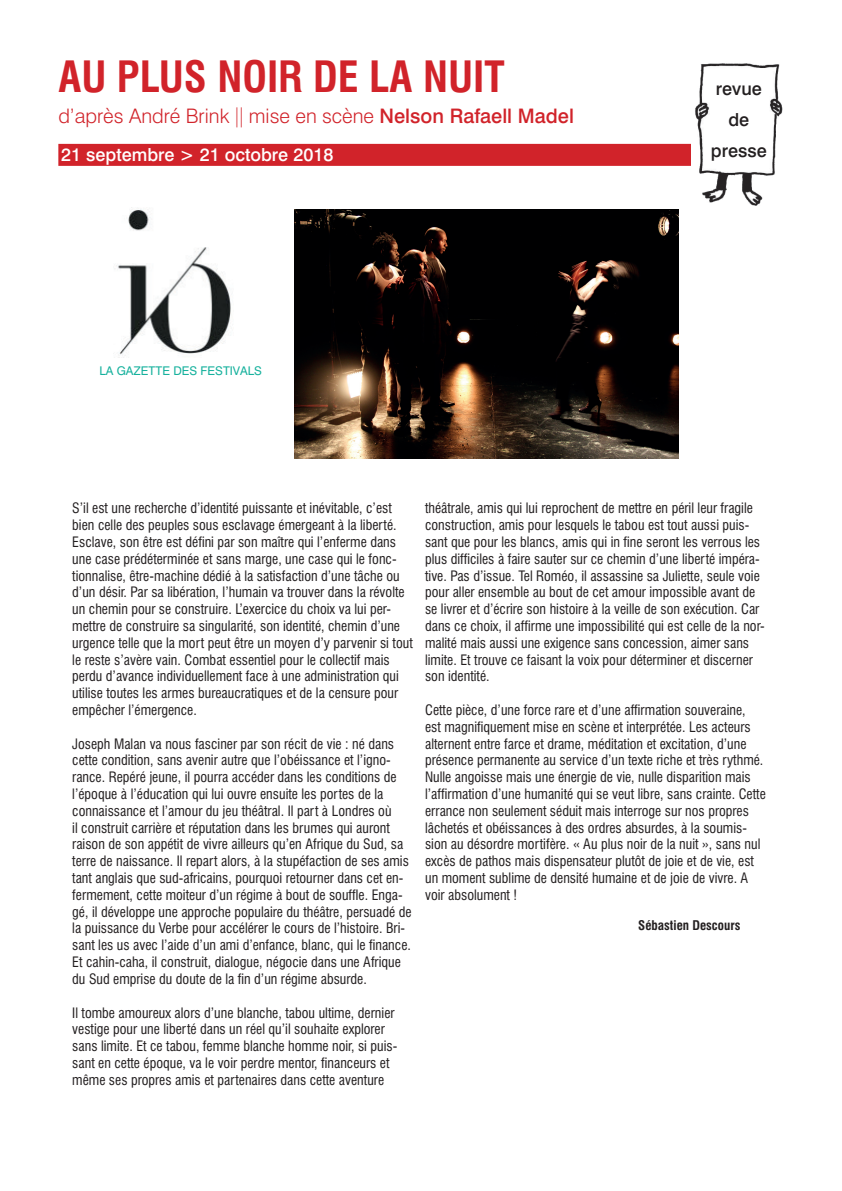
<style>
.page{position:relative;width:842px;height:1191px;background:#fff}
.page>*{position:absolute;margin:0;border:0;box-sizing:border-box;transform-origin:0 0}
.t1{font:700 condensed 42px "Swiss 721 BT";color:#d1232a}
.t2{font:300 20px "Swiss 721 BT";color:#d1232a}
.t3{font:500 18px "Swiss 721 BT";color:#fff}
.t4{font:500 18px/30.8px "Swiss 721 BT";color:#231f20;text-align:center}
.t5{font:condensed 14px/16.8px "Swiss 721 BT";color:#231f20}
.t6{font:700 condensed 13px "Swiss 721 BT";color:#231f20}
.t7{font:12px "Swiss 721 BT";color:#16b19d}
.s1{font-weight:500}
</style>
<div class="page">
<div style="left:58px;top:144px;width:729px;height:22px;background:#d1232a"></div>
<img style="left:691px;top:63px;width:96px;height:143px">
<img style="left:294px;top:210px;width:385px;height:248px">
<img style="left:116px;top:207px;width:115px;height:149px">
<h1 class="t1" style="left:58px;top:52px;width:448px">AU PLUS NOIR DE LA NUIT</h1>
<h2 class="t2" style="left:58px;top:104px;width:517px">d’après André Brink mise en scène <span class="s1">Nelson Rafaell Madel</span></h2>
<p class="t3" style="left:61px;top:143px;width:274px">21 septembre &gt; 21 octobre 2018</p>
<p class="t7" style="left:99px;top:363px;width:164px">LA GAZETTE DES FESTIVALS</p>
<p class="t4" style="left:711px;top:73px;width:57px">revue de presse</p>
<p class="t5" style="left:72px;top:500px;width:342px">S’il est une recherche d’identité puissante et inévitable, c’est bien celle des peuples sous esclavage émergeant à la liberté.<br>Esclave, son être est défini par son maître qui l’enferme dans une case prédéterminée et sans marge, une case qui le fonc&shy;tionnalise, être-machine dédié à la satisfaction d’une tâche ou d’un désir. Par sa libération, l’humain va trouver dans la révolte un chemin pour se construire. L’exercice du choix va lui per&shy;mettre de construire sa singularité, son identité, chemin d’une urgence telle que la mort peut être un moyen d’y parvenir si tout le reste s’avère vain. Combat essentiel pour le collectif mais perdu d’avance individuellement face à une administration qui utilise toutes les armes bureaucratiques et de la censure pour empêcher l’émergence.</p>
<p class="t5" style="left:72px;top:735px;width:341px">Joseph Malan va nous fasciner par son récit de vie : né dans cette condition, sans avenir autre que l’obéissance et l’igno&shy;rance. Repéré jeune, il pourra accéder dans les conditions de l’époque à l’éducation qui lui ouvre ensuite les portes de la connaissance et l’amour du jeu théâtral. Il part à Londres où<br>il construit carrière et réputation dans les brumes qui auront raison de son appétit de vivre ailleurs qu’en Afrique du Sud, sa terre de naissance. Il repart alors, à la stupéfaction de ses amis tant anglais que sud-africains, pourquoi retourner dans cet en&shy;fermement, cette moiteur d’un régime à bout de souffle. Enga&shy;gé, il développe une approche populaire du théâtre, persuadé de la puissance du Verbe pour accélérer le cours de l’histoire. Bri&shy;sant les us avec l’aide d’un ami d’enfance, blanc, qui le finance.<br>Et cahin-caha, il construit, dialogue, négocie dans une Afrique du Sud emprise du doute de la fin d’un régime absurde.</p>
<p class="t5" style="left:72px;top:1004px;width:327px">Il tombe amoureux alors d’une blanche, tabou ultime, dernier vestige pour une liberté dans un réel qu’il souhaite explorer sans limite. Et ce tabou, femme blanche homme noir, si puis&shy;sant en cette époque, va le voir perdre mentor, financeurs et même ses propres amis et partenaires dans cette aventure</p>
<p class="t5" style="left:425px;top:500px;width:341px">théâtrale, amis qui lui reprochent de mettre en péril leur fragile construction, amis pour lesquels le tabou est tout aussi puis&shy;sant que pour les blancs, amis qui in fine seront les verrous les plus difficiles à faire sauter sur ce chemin d’une liberté impéra&shy;tive. Pas d’issue. Tel Roméo, il assassine sa Juliette, seule voie pour aller ensemble au bout de cet amour impossible avant de se livrer et d’écrire son histoire à la veille de son exécution. Car dans ce choix, il affirme une impossibilité qui est celle de la nor&shy;malité mais aussi une exigence sans concession, aimer sans limite. Et trouve ce faisant la voix pour déterminer et discerner son identité.</p>
<p class="t5" style="left:425px;top:701px;width:342px">Cette pièce, d’une force rare et d’une affirmation souveraine,<br>est magnifiquement mise en scène et interprétée. Les acteurs alternent entre farce et drame, méditation et excitation, d’une présence permanente au service d’un texte riche et très rythmé.<br>Nulle angoisse mais une énergie de vie, nulle disparition mais l’affirmation d’une humanité qui se veut libre, sans crainte. Cette errance non seulement séduit mais interroge sur nos propres lâchetés et obéissances à des ordres absurdes, à la soumis&shy;sion au désordre mortifère. « Au plus noir de la nuit », sans nul excès de pathos mais dispensateur plutôt de joie et de vie, est un moment sublime de densité humaine et de joie de vivre. A voir absolument !</p>
<p class="t6" style="left:638px;top:917px;width:104px">Sébastien Descours</p>
</div>
